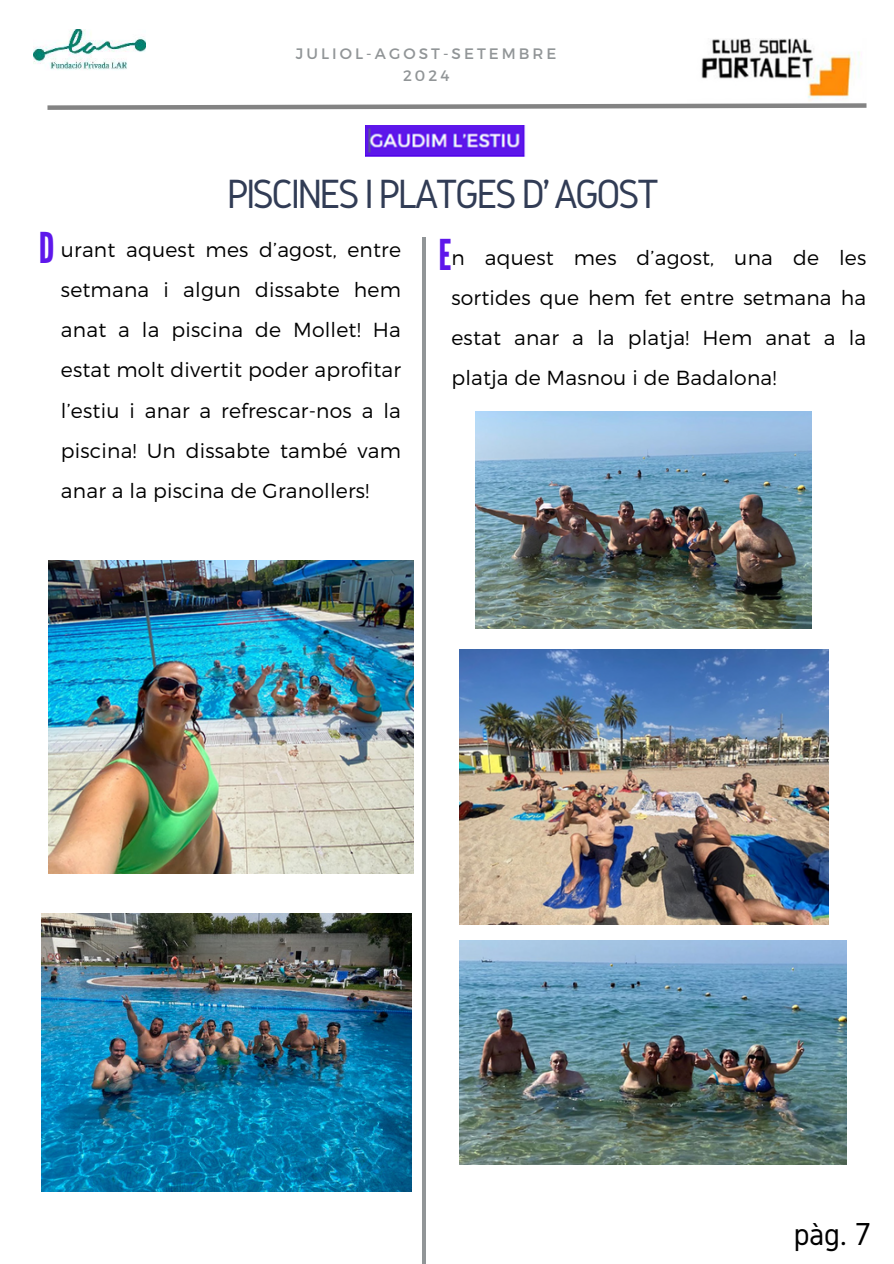
<style>
.page{position:relative;width:894px;height:1264px;background:#fff}
.page>*{position:absolute;margin:0;border:0;box-sizing:border-box;transform-origin:0 0}
.t1{font:42.45px "Gidole";letter-spacing:-.07em;color:#313c55}
.t2{font:42.45px "League Gothic";color:#5e17eb}
.t3{font:33px "Gidole";color:#000}
.t4{font:300 20.4px/40.2px "Montserrat";letter-spacing:.01em;color:#000;text-align:justify}
.t5{font:15.15px "Montserrat";letter-spacing:.2em;color:#919597}
</style>
<div class="page">
<img style="left:34px;top:29px;width:111px;height:41px">
<img style="left:701px;top:38px;width:161px;height:63px">
<svg style="left:47px;top:101px;width:820px;height:9px"></svg>
<img style="left:365px;top:125px;width:161px;height:32px">
<img style="left:48px;top:561px;width:366px;height:312px">
<img style="left:41px;top:913px;width:370px;height:278px">
<hr style="left:422px;top:237px;width:4px;height:1026px;background:#919597">
<img style="left:475px;top:411px;width:336px;height:217px">
<img style="left:459px;top:649px;width:368px;height:276px">
<img style="left:459px;top:940px;width:386px;height:224px">
<p class="t5" style="left:296px;top:44px;width:262px">JULIOL-AGOST-SETEMBRE</p>
<p class="t5" style="left:403px;top:66px;width:48px">2024</p>
<p class="t1" style="left:227px;top:170px;width:434px">PISCINES I PLATGES D’ AGOST</p>
<p class="t4" style="left:61px;top:228px;width:341px">urant aquest mes d’agost, entre setmana i algun dissabte hem anat a la piscina de Mollet! Ha estat molt divertit poder aprofitar l’estiu i anar a refrescar-nos a la piscina! Un dissabte també vam anar a la piscina de Granollers!</p>
<h2 class="t4" style="left:451px;top:236px;width:416px">n aquest mes d’agost, una de les sortides que hem fet entre setmana ha estat anar a la platja! Hem anat a la platja de Masnou i de Badalona!</h2>
<h3 class="t2" style="left:39px;top:224px;width:17px">D</h3>
<h1 class="t2" style="left:438px;top:230px;width:15px">E</h1>
<p class="t3" style="left:793px;top:1215px;width:79px">pàg. 7</p>
</div>
